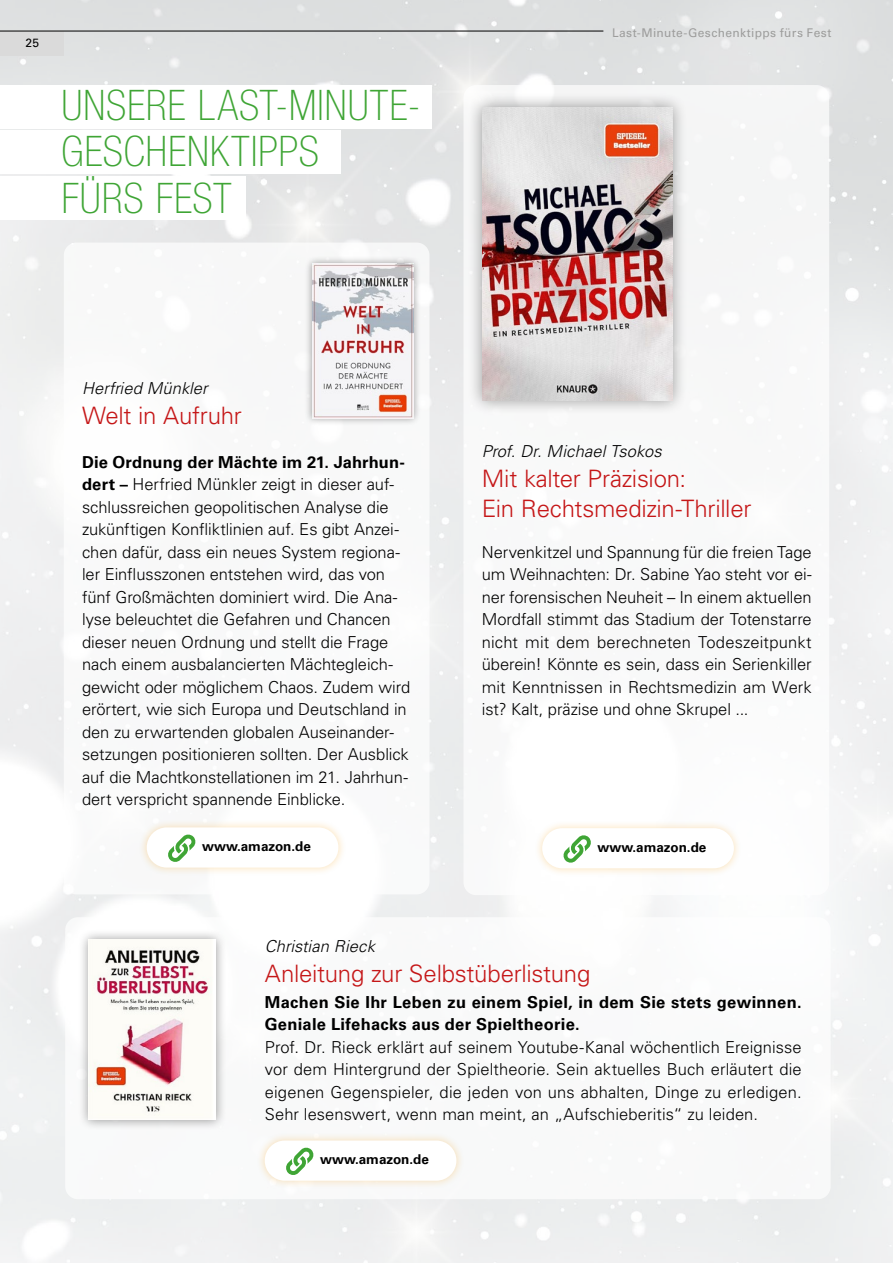
<style>
.page{position:relative;width:893px;height:1263px;background:#fff}
.page>*{position:absolute;margin:0;border:0;box-sizing:border-box;transform-origin:0 0}
.t1{font:100 condensed 42.15px/46.3px "Helvetica Neue LT Std";letter-spacing:.02em;color:#3fa535}
.Headline_red{font:300 24px/30px "Univers LT Std";letter-spacing:-.01em;color:#c51718}
.Headline_Fließtext{font:300 16.5px/22.5px "Univers LT Std";letter-spacing:-.005em;color:#000}
.Fließtext{font:300 16.5px/22.5px "Univers LT Std";color:#000;text-align:justify}
.Fließtext-2{font:700 16.5px/22.5px "Univers LT Std";letter-spacing:.02em;color:#000}
.Headline_Fließtext-2{font:italic 300 16.5px "Univers LT Std";letter-spacing:.01em;color:#000}
.Fließtext-3{font:700 13.5px "Univers LT Std";color:#000}
.Fließtext-4{font:12px "Univers LT Std";letter-spacing:.03em;color:#9d9d9c}
.Fließtext-5{font:12px "Univers LT Std";color:#000}
.s1{font-weight:700}
</style>
<div class="page">
<div style="left:0;top:31px;width:64px;height:24px;background:#dadada"></div>
<hr style="left:0;top:31px;width:603px;height:1px;background:#000">
<div style="left:463px;top:85px;width:366px;height:810px;background:#f8f9f9;border-radius:13px"></div>
<div style="left:534px;top:820px;width:208px;height:57px;background:#f59b09;opacity:.3"></div>
<div style="left:542px;top:828px;width:192px;height:40px;background:#fff;border-radius:20px"></div>
<svg style="left:563px;top:835px;width:28px;height:28px"></svg>
<div style="left:467px;top:92px;width:220px;height:323px;background:#000;opacity:.4"></div>
<img style="left:482px;top:108px;width:190px;height:292px">
<div style="left:138px;top:819px;width:209px;height:57px;background:#f59b09;opacity:.3"></div>
<div style="left:147px;top:827px;width:191px;height:40px;background:#fff;border-radius:20px"></div>
<svg style="left:168px;top:834px;width:28px;height:28px"></svg>
<div style="left:304px;top:256px;width:117px;height:170px;background:#000;opacity:.4"></div>
<img style="left:313px;top:264px;width:100px;height:154px">
<div style="left:256px;top:1132px;width:209px;height:57px;background:#f59b09;opacity:.3"></div>
<div style="left:265px;top:1140px;width:191px;height:41px;background:#fff;border-radius:20px"></div>
<svg style="left:286px;top:1147px;width:28px;height:28px"></svg>
<div style="left:78px;top:929px;width:149px;height:201px;background:#000;opacity:.4"></div>
<img style="left:88px;top:940px;width:128px;height:180px">
<p class="Fließtext-5" style="left:26px;top:35px;width:15px">25</p>
<p class="t1" style="left:61px;top:81px;width:361px">UNSERE LAST-MINUTE-<br>GESCHENKTIPPS<br>FÜRS FEST</p>
<p class="Fließtext-4" style="left:612px;top:26px;width:221px">Last-Minute-Geschenktipps fürs Fest</p>
<p class="Headline_Fließtext-2" style="left:82px;top:378px;width:127px">Herfried Münkler</p>
<p class="Headline_red" style="left:82px;top:401px;width:161px">Welt in Aufruhr</p>
<p class="Headline_Fließtext" style="left:82px;top:450px;width:330px"><span class="s1">Die Ordnung der Mächte im 21. Jahrhun&shy;dert –</span> Herfried Münkler zeigt in dieser auf&shy;schlussreichen geopolitischen Analyse die zukünftigen Konfliktlinien auf. Es gibt Anzei&shy;chen dafür, dass ein neues System regiona&shy;ler Einflusszonen entstehen wird, das von fünf Großmächten dominiert wird. Die Ana&shy;lyse beleuchtet die Gefahren und Chancen dieser neuen Ordnung und stellt die Frage nach einem ausbalancierten Mächtegleich&shy;gewicht oder möglichem Chaos. Zudem wird erörtert, wie sich Europa und Deutschland in den zu erwartenden globalen Auseinander&shy;setzungen positionieren sollten. Der Ausblick auf die Machtkonstellationen im 21. Jahrhun&shy;dert verspricht spannende Einblicke.</p>
<p class="Fließtext-3" style="left:202px;top:838px;width:110px">www.amazon.de</p>
<p class="Headline_Fließtext-2" style="left:482px;top:441px;width:181px">Prof. Dr. Michael Tsokos</p>
<p class="Headline_red" style="left:482px;top:464px;width:271px">Mit kalter Präzision:<br>Ein Rechtsmedizin-Thriller</p>
<p class="Fließtext" style="left:482px;top:540px;width:331px">Nervenkitzel und Spannung für die freien Tage um Weihnachten: Dr. Sabine Yao steht vor ei&shy;ner forensischen Neuheit – In einem aktuellen Mordfall stimmt das Stadium der Totenstarre nicht mit dem berechneten Todeszeitpunkt überein! Könnte es sein, dass ein Serienkiller mit Kenntnissen in Rechtsmedizin am Werk ist? Kalt, präzise und ohne Skrupel ...</p>
<p class="Fließtext-3" style="left:598px;top:839px;width:110px">www.amazon.de</p>
<p class="Headline_Fließtext-2" style="left:265px;top:936px;width:112px">Christian Rieck</p>
<p class="Headline_red" style="left:265px;top:958px;width:327px">Anleitung zur Selbstüberlistung</p>
<p class="Fließtext-2" style="left:265px;top:991px;width:538px">Machen Sie Ihr Leben zu einem Spiel, in dem Sie stets gewinnen.<br>Geniale Lifehacks aus der Spieltheorie.</p>
<p class="Fließtext" style="left:265px;top:1035px;width:538px">Prof. Dr. Rieck erklärt auf seinem Youtube-Kanal wöchentlich Ereignisse vor dem Hintergrund der Spieltheorie. Sein aktuelles Buch erläutert die eigenen Gegenspieler, die jeden von uns abhalten, Dinge zu erledigen.<br>Sehr lesenswert, wenn man meint, an „Aufschieberitis“ zu leiden.</p>
<p class="Fließtext-3" style="left:320px;top:1152px;width:110px">www.amazon.de</p>
</div>
